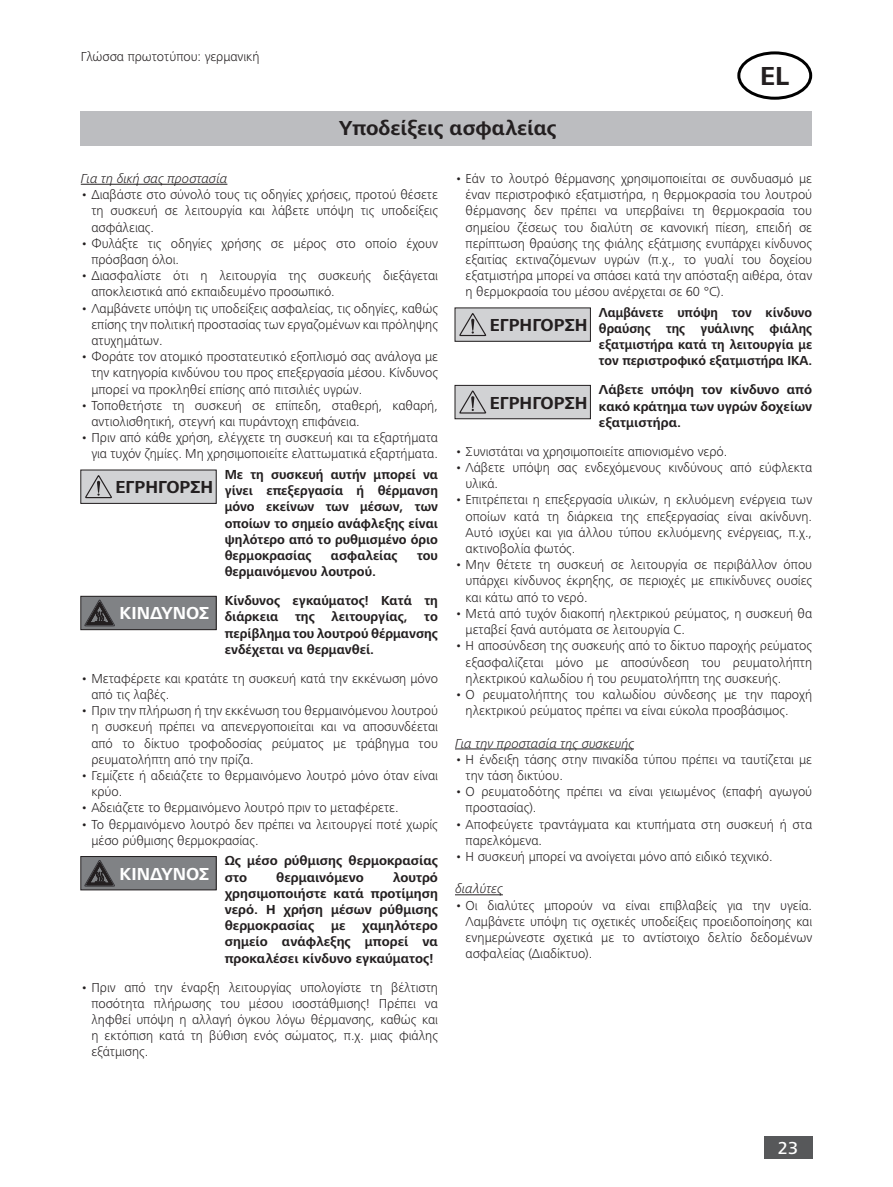
<style>
.page{position:relative;width:893px;height:1187px;background:#fff}
.page>*{position:absolute;margin:0;border:0;box-sizing:border-box;transform-origin:0 0}
.t1{font:700 27px "Frutiger Next IKA";color:#231f20}
.t2{font:700 21px "Frutiger Next IKA";color:#231f20}
.t3{font:700 18px "Frutiger Next IKA";color:#231f20}
.t4{font:700 18px "Frutiger Next IKA";color:#fff}
.t5{font:500 18px "Frutiger Next IKA";color:#fff}
.t6{font:300 13.5px/16.2px "Frutiger Next IKA";color:#231f20}
.t7{font:700 13.5px/16.2px "Frutiger Next IKA";color:#231f20;text-align:justify}
.t8{font:700 13.5px/16.2px "Frutiger Next IKA";color:#231f20;text-align:justify;scale:.95 1}
.t9{font:italic 300 13.5px "Frutiger Next IKA";color:#231f20}
</style>
<div class="page">
<div style="left:764px;top:1135px;width:48px;height:23px;background:#57585a"></div>
<hr style="left:81px;top:184px;width:146px;height:1px;background:#231f20">
<div style="left:81px;top:470px;width:135px;height:33px;background:#d1d2d4"></div>
<svg style="left:85px;top:475px;width:27px;height:24px"></svg>
<div style="left:81px;top:596px;width:135px;height:33px;background:#808285"></div>
<div style="left:80px;top:596px;width:137px;height:34px;border:1px solid #231f20"></div>
<svg style="left:85px;top:600px;width:30px;height:26px"></svg>
<div style="left:81px;top:856px;width:135px;height:33px;background:#808285"></div>
<div style="left:80px;top:856px;width:137px;height:34px;border:1px solid #231f20"></div>
<svg style="left:85px;top:860px;width:30px;height:26px"></svg>
<hr style="left:455px;top:748px;width:179px;height:1px;background:#231f20">
<hr style="left:455px;top:894px;width:48px;height:1px;background:#231f20">
<div style="left:455px;top:308px;width:135px;height:33px;background:#d1d2d4"></div>
<svg style="left:459px;top:313px;width:27px;height:24px"></svg>
<div style="left:455px;top:385px;width:135px;height:34px;background:#d1d2d4"></div>
<div style="left:455px;top:385px;width:136px;height:34px;border:1px solid #231f20"></div>
<svg style="left:459px;top:390px;width:27px;height:24px"></svg>
<div style="left:81px;top:112px;width:731px;height:34px;background:#bcbdc0"></div>
<div style="left:737px;top:51px;width:75px;height:49px;border:3px solid #000;border-radius:50%"></div>
<p class="t6" style="left:81px;top:48px;width:180px">Γλώσσα πρωτοτύπου: γερμανική</p>
<h2 class="t2" style="left:339px;top:116px;width:219px">Υποδείξεις ασφαλείας</h2>
<h1 class="t1" style="left:760px;top:61px;width:31px">EL</h1>
<p class="t9" style="left:81px;top:171px;width:148px">Για τη δική σας προστασία</p>
<p class="t6" style="left:91px;top:186px;width:348px;text-align:justify;text-indent:-11px">• Διαβάστε στο σύνολό τους τις οδηγίες χρήσεις, προτού θέσετε τη συσκευή σε λειτουργία και λάβετε υπόψη τις υποδείξεις ασφάλειας.</p>
<p class="t6" style="left:91px;top:235px;width:348px;text-indent:-11px">• Φυλάξτε τις οδηγίες χρήσης σε μέρος στο οποίο έχουν πρόσβαση όλοι.</p>
<p class="t6" style="left:91px;top:267px;width:348px;text-indent:-11px">• Διασφαλίστε ότι η λειτουργία της συσκευής διεξάγεται αποκλειστικά από εκπαιδευμένο προσωπικό.</p>
<p class="t6" style="left:91px;top:300px;width:348px;text-align:justify;text-indent:-11px">• Λαμβάνετε υπόψη τις υποδείξεις ασφαλείας, τις οδηγίες, καθώς επίσης την πολιτική προστασίας των εργαζομένων και πρόληψης ατυχημάτων.</p>
<p class="t6" style="left:91px;top:348px;width:348px;text-align:justify;text-indent:-11px">• Φοράτε τον ατομικό προστατευτικό εξοπλισμό σας ανάλογα με την κατηγορία κινδύνου του προς επεξεργασία μέσου. Κίνδυνος μπορεί να προκληθεί επίσης από πιτσιλιές υγρών.</p>
<p class="t6" style="left:91px;top:397px;width:348px;text-indent:-11px">• Τοποθετήστε τη συσκευή σε επίπεδη, σταθερή, καθαρή, αντιολισθητική, στεγνή και πυράντοχη επιφάνεια.</p>
<p class="t6" style="left:81px;top:429px;width:359px;text-align:right">• Πριν από κάθε χρήση, ελέγχετε τη συσκευή και τα εξαρτήματα για τυχόν ζημίες. Μη χρησιμοποιείτε ελαττωματικά εξαρτήματα.</p>
<h3 class="t3" style="left:116px;top:477px;width:99px">ΕΓΡΗΓΟΡΣΗ</h3>
<p class="t7" style="left:225px;top:466px;width:215px">Με τη συσκευή αυτήν μπορεί να γίνει επεξεργασία ή θέρμανση μόνο εκείνων των μέσων, των οποίων το σημείο ανάφλεξης είναι ψηλότερο από το ρυθμισμένο όριο θερμοκρασίας</p>
<p class="t7" style="left:331px;top:547px;width:68px">ασφαλείας</p>
<p class="t7" style="left:417px;top:547px;width:22px">του</p>
<p class="t7" style="left:225px;top:564px;width:153px">θερμαινόμενου λουτρού.</p>
<p class="t7" style="left:225px;top:593px;width:215px">Κίνδυνος εγκαύματος! Κατά τη διάρκεια της λειτουργίας, το περίβλημα του λουτρού θέρμανσης ενδέχεται να θερμανθεί.</p>
<p class="t6" style="left:91px;top:670px;width:348px;text-indent:-11px">• Μεταφέρετε και κρατάτε τη συσκευή κατά την εκκένωση μόνο από τις λαβές.</p>
<p class="t6" style="left:91px;top:702px;width:348px;text-align:justify;text-indent:-11px">• Πριν την πλήρωση ή την εκκένωση του θερμαινόμενου λουτρού η συσκευή πρέπει να απενεργοποιείται και να αποσυνδέεται από το δίκτυο τροφοδοσίας ρεύματος με τράβηγμα του ρευματολήπτη από την πρίζα.</p>
<p class="t6" style="left:91px;top:767px;width:348px;text-indent:-11px">• Γεμίζετε ή αδειάζετε το θερμαινόμενο λουτρό μόνο όταν είναι κρύο.</p>
<p class="t6" style="left:81px;top:799px;width:319px">• Αδειάζετε το θερμαινόμενο λουτρό πριν το μεταφέρετε.</p>
<p class="t6" style="left:91px;top:816px;width:348px;text-indent:-11px">• Το θερμαινόμενο λουτρό δεν πρέπει να λειτουργεί ποτέ χωρίς μέσο ρύθμισης θερμοκρασίας.</p>
<h3 class="t4" style="left:120px;top:863px;width:91px">ΚΙΝΔΥΝΟΣ</h3>
<h3 class="t4" style="left:120px;top:603px;width:91px">ΚΙΝΔΥΝΟΣ</h3>
<p class="t7" style="left:225px;top:853px;width:215px">Ως μέσο ρύθμισης θερμοκρασίας στο</p>
<p class="t7" style="left:225px;top:869px;width:215px;text-indent:168px">λουτρό χρησιμοποιήστε κατά προτίμηση νερό. Η χρήση μέσων ρύθμισης θερμοκρασίας με χαμηλότερο σημείο ανάφλεξης μπορεί να προκαλέσει κίνδυνο εγκαύματος!</p>
<p class="t6" style="left:91px;top:978px;width:348px;text-align:justify;text-indent:-11px">• Πριν από την έναρξη λειτουργίας υπολογίστε τη βέλτιστη ποσότητα πλήρωσης του μέσου ισοστάθμισης! Πρέπει να ληφθεί υπόψη η αλλαγή όγκου λόγω θέρμανσης, καθώς και η εκτόπιση κατά τη βύθιση ενός σώματος, π.χ. μιας φιάλης εξάτμισης.</p>
<p class="t7" style="left:276px;top:869px;width:89px">θερμαινόμενο</p>
<p class="t6" style="left:466px;top:170px;width:348px;text-align:justify;text-indent:-11px">• Εάν το λουτρό θέρμανσης χρησιμοποιείται σε συνδυασμό με έναν περιστροφικό εξατμιστήρα, η θερμοκρασία του λουτρού θέρμανσης δεν πρέπει να υπερβαίνει τη θερμοκρασία του σημείου ζέσεως του διαλύτη σε κανονική πίεση, επειδή σε περίπτωση θραύσης της φιάλης εξάτμισης ενυπάρχει κίνδυνος εξαιτίας εκτιναζόμενων υγρών (π.χ., το γυαλί του δοχείου εξατμιστήρα μπορεί να σπάσει κατά την απόσταξη αιθέρα, όταν η θερμοκρασία του μέσου ανέρχεται σε 60 °C).</p>
<h3 class="t3" style="left:490px;top:315px;width:99px">ΕΓΡΗΓΟΡΣΗ</h3>
<p class="t8" style="left:599px;top:304px;width:226px">Λαμβάνετε υπόψη τον κίνδυνο θραύσης της γυάλινης φιάλης εξατμιστήρα κατά τη λειτουργία με τον περιστροφικό εξατμιστήρα IKA.</p>
<h3 class="t3" style="left:490px;top:392px;width:99px">ΕΓΡΗΓΟΡΣΗ</h3>
<p class="t7" style="left:599px;top:382px;width:215px">Λάβετε υπόψη τον κίνδυνο από κακό κράτημα των υγρών δοχείων εξατμιστήρα.</p>
<p class="t6" style="left:455px;top:443px;width:274px">• Συνιστάται να χρησιμοποιείτε απιονισμένο νερό.</p>
<p class="t6" style="left:466px;top:459px;width:348px;text-indent:-11px">• Λάβετε υπόψη σας ενδεχόμενους κινδύνους από εύφλεκτα υλικά.</p>
<p class="t6" style="left:466px;top:492px;width:348px;text-align:justify;text-indent:-11px">• Επιτρέπεται η επεξεργασία υλικών, η εκλυόμενη ενέργεια των οποίων κατά τη διάρκεια της επεξεργασίας είναι ακίνδυνη.<br>Αυτό ισχύει και για άλλου τύπου εκλυόμενης ενέργειας, π.χ., ακτινοβολία φωτός.</p>
<p class="t6" style="left:466px;top:556px;width:348px;text-align:justify;text-indent:-11px">• Μην θέτετε τη συσκευή σε λειτουργία σε περιβάλλον όπου υπάρχει κίνδυνος έκρηξης, σε περιοχές με επικίνδυνες ουσίες και κάτω από το νερό.</p>
<p class="t6" style="left:466px;top:605px;width:348px;text-indent:-11px">• Μετά από τυχόν διακοπή ηλεκτρικού ρεύματος, η συσκευή θα μεταβεί ξανά αυτόματα σε λειτουργία C.</p>
<p class="t6" style="left:466px;top:637px;width:348px;text-align:justify;text-indent:-11px">• Η αποσύνδεση της συσκευής από το δίκτυο παροχής ρεύματος εξασφαλίζεται μόνο με αποσύνδεση του ρευματολήπτη ηλεκτρικού καλωδίου ή του ρευματολήπτη της συσκευής.</p>
<p class="t6" style="left:466px;top:686px;width:348px;text-indent:-11px">• Ο ρευματολήπτης του καλωδίου σύνδεσης με την παροχή ηλεκτρικού ρεύματος πρέπει να είναι εύκολα προσβάσιμος.</p>
<p class="t9" style="left:455px;top:735px;width:180px">Για την προστασία της συσκευής</p>
<p class="t6" style="left:466px;top:751px;width:348px;text-indent:-11px">• Η ένδειξη τάσης στην πινακίδα τύπου πρέπει να ταυτίζεται με την τάση δικτύου.</p>
<p class="t6" style="left:466px;top:783px;width:348px;text-indent:-11px">• Ο ρευματοδότης πρέπει να είναι γειωμένος (επαφή αγωγού προστασίας).</p>
<p class="t6" style="left:466px;top:816px;width:348px;text-indent:-11px">• Αποφεύγετε τραντάγματα και κτυπήματα στη συσκευή ή στα παρελκόμενα.</p>
<p class="t6" style="left:455px;top:848px;width:319px">• Η συσκευή μπορεί να ανοίγεται μόνο από ειδικό τεχνικό.</p>
<p class="t9" style="left:455px;top:881px;width:49px">διαλύτες</p>
<p class="t6" style="left:466px;top:897px;width:348px;text-align:justify;text-indent:-11px">• Οι διαλύτες μπορούν να είναι επιβλαβείς για την υγεία.<br>Λαμβάνετε υπόψη τις σχετικές υποδείξεις προειδοποίησης και ενημερώνεστε σχετικά με το αντίστοιχο δελτίο δεδομένων ασφαλείας (Διαδίκτυο).</p>
<h3 class="t5" style="left:778px;top:1137px;width:22px">23</h3>
</div>
